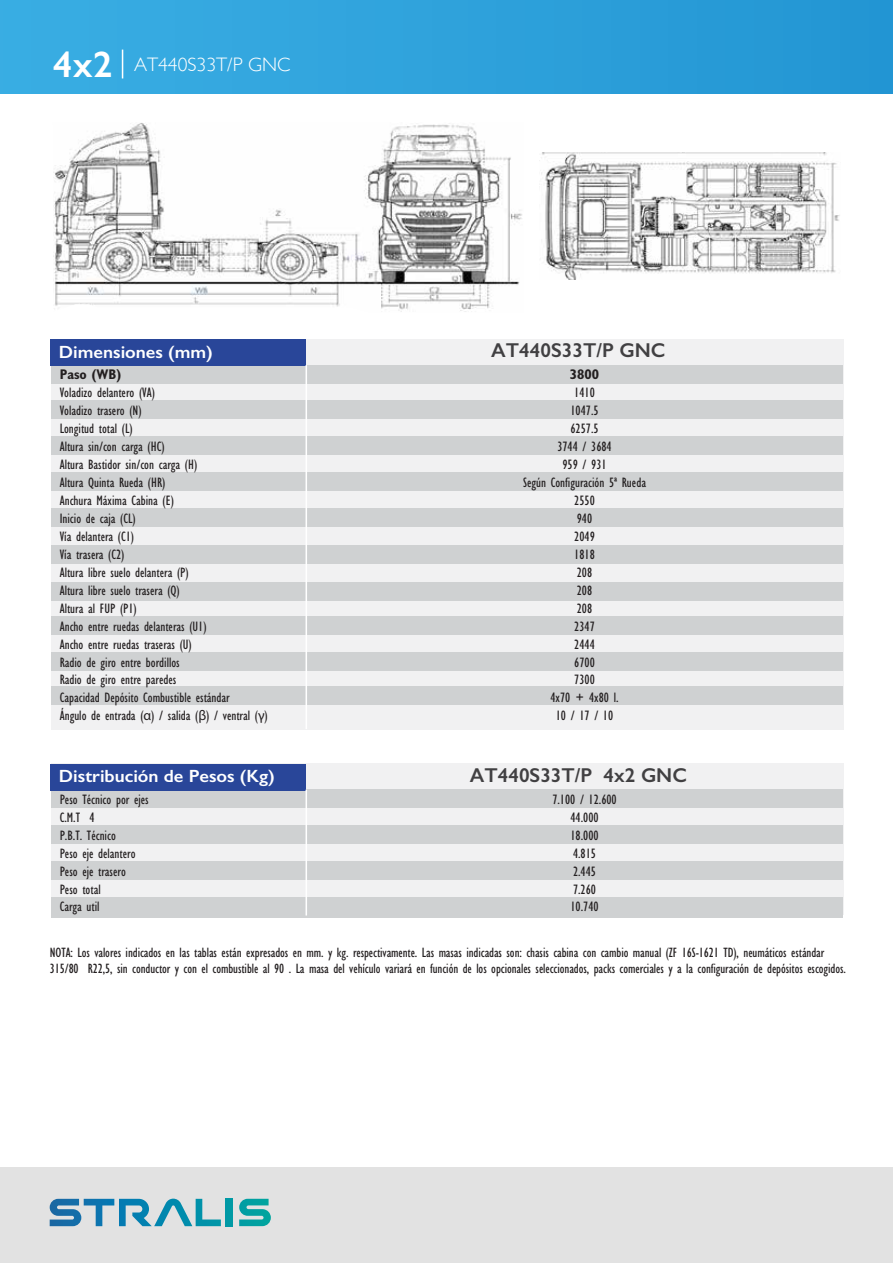
<style>
.page{position:relative;width:893px;height:1263px;background:#fff}
.page>*{position:absolute;margin:0;border:0;box-sizing:border-box;transform-origin:0 0}
.t1{font:600 20.1px "Gill Sans";color:#414042}
.t2{font:300 19.5px "Gill Sans";color:#fff}
.t3{font:600 17.7px "Gill Sans";color:#fff;scale:1.05 1}
.t4{font:condensed 14.1px "Gill Sans";color:#231f20}
.t5{font:700 condensed 14.1px "Gill Sans";color:#231f20}
.t6{font:condensed 13.95px/16.6px "Gill Sans";letter-spacing:-.005em;color:#231f20}
.s1{font-weight:600;font-size:36.9px}
.s2{font-family:"Myriad Pro";font-stretch:normal}
</style>
<div class="page">
<div style="left:0;top:1167px;width:893px;height:96px;background:#e2e2e2"></div>
<div style="left:0;top:0;width:893px;height:93px;background:#2fa2db"></div>
<svg style="left:239px;top:1199px;width:32px;height:27px"></svg>
<div style="left:225px;top:1199px;width:7px;height:27px;background:#0099a5"></div>
<svg style="left:50px;top:1198px;width:171px;height:28px"></svg>
<svg style="left:122px;top:50px;width:1px;height:28px"></svg>
<img style="left:53px;top:123px;width:469px;height:189px">
<img style="left:539px;top:152px;width:301px;height:127px">
<div style="left:51px;top:339px;width:793px;height:391px;background:#f1f1f2"></div>
<div style="left:51px;top:401px;width:791px;height:18px;background:#cfd1d2"></div>
<div style="left:51px;top:365px;width:791px;height:18px;background:#cfd1d2"></div>
<div style="left:51px;top:437px;width:791px;height:18px;background:#cfd1d2"></div>
<div style="left:51px;top:472px;width:791px;height:18px;background:#cfd1d2"></div>
<div style="left:51px;top:508px;width:791px;height:18px;background:#cfd1d2"></div>
<div style="left:51px;top:546px;width:791px;height:18px;background:#cfd1d2"></div>
<div style="left:51px;top:582px;width:791px;height:18px;background:#cfd1d2"></div>
<div style="left:51px;top:616px;width:791px;height:18px;background:#cfd1d2"></div>
<div style="left:51px;top:653px;width:791px;height:18px;background:#cfd1d2"></div>
<div style="left:51px;top:687px;width:791px;height:18px;background:#cfd1d2"></div>
<div style="left:50px;top:339px;width:256px;height:27px;background:#294699"></div>
<hr style="left:306px;top:365px;width:1px;height:364px;background:#fff">
<div style="left:51px;top:764px;width:793px;height:151px;background:#f1f1f2"></div>
<div style="left:51px;top:825px;width:791px;height:19px;background:#cfd1d2"></div>
<div style="left:51px;top:790px;width:791px;height:18px;background:#cfd1d2"></div>
<div style="left:51px;top:861px;width:791px;height:18px;background:#cfd1d2"></div>
<div style="left:51px;top:897px;width:791px;height:20px;background:#cfd1d2"></div>
<div style="left:50px;top:764px;width:256px;height:26px;background:#294699"></div>
<hr style="left:306px;top:790px;width:1px;height:125px;background:#fff">
<h2 class="t2" style="left:53px;top:49px;width:239px"><span class="s1">4x2</span> AT440S33T/P GNC</h2>
<p class="t3" style="left:59px;top:341px;width:148px">Dimensiones (mm)</p>
<h1 class="t1" style="left:491px;top:338px;width:176px">AT440S33T/P GNC</h1>
<p class="t5" style="left:60px;top:366px;width:63px">Paso (WB)</p>
<p class="t5" style="left:570px;top:366px;width:31px">3800</p>
<p class="t4" style="left:60px;top:385px;width:97px">Voladizo delantero (VA)</p>
<p class="t4" style="left:574px;top:385px;width:22px">1410</p>
<p class="t4" style="left:60px;top:403px;width:83px">Voladizo trasero (N)</p>
<p class="t4" style="left:570px;top:403px;width:30px">1047.5</p>
<p class="t4" style="left:60px;top:421px;width:75px">Longitud total (L)</p>
<p class="t4" style="left:570px;top:421px;width:30px">6257.5</p>
<p class="t4" style="left:60px;top:439px;width:106px">Altura sin/con carga (HC)</p>
<p class="t4" style="left:557px;top:439px;width:56px">3744 / 3684</p>
<p class="t4" style="left:60px;top:457px;width:139px">Altura Bastidor sin/con carga (H)</p>
<p class="t4" style="left:562px;top:457px;width:46px">959 / 931</p>
<p class="t4" style="left:60px;top:475px;width:107px">Altura Quinta Rueda (HR)</p>
<p class="t4" style="left:523px;top:475px;width:124px">Según Configuración 5ª Rueda</p>
<p class="t4" style="left:60px;top:493px;width:116px">Anchura Máxima Cabina (E)</p>
<p class="t4" style="left:574px;top:493px;width:22px">2550</p>
<p class="t4" style="left:60px;top:511px;width:78px">Inicio de caja (CL)</p>
<p class="t4" style="left:577px;top:511px;width:17px">940</p>
<p class="t4" style="left:60px;top:529px;width:76px">Vía delantera (C1)</p>
<p class="t4" style="left:574px;top:529px;width:22px">2049</p>
<p class="t4" style="left:60px;top:547px;width:66px">Vía trasera (C2)</p>
<p class="t4" style="left:574px;top:547px;width:22px">1818</p>
<p class="t4" style="left:60px;top:564px;width:131px">Altura libre suelo delantera (P)</p>
<p class="t4" style="left:577px;top:564px;width:17px">208</p>
<p class="t4" style="left:60px;top:582px;width:122px">Altura libre suelo trasera (Q)</p>
<p class="t4" style="left:577px;top:582px;width:17px">208</p>
<p class="t4" style="left:60px;top:600px;width:79px">Altura al FUP (P1)</p>
<p class="t4" style="left:577px;top:600px;width:17px">208</p>
<p class="t4" style="left:60px;top:618px;width:148px">Ancho entre ruedas delanteras (U1)</p>
<p class="t4" style="left:574px;top:618px;width:22px">2347</p>
<p class="t4" style="left:60px;top:636px;width:134px">Ancho entre ruedas traseras (U)</p>
<p class="t4" style="left:574px;top:636px;width:22px">2444</p>
<p class="t4" style="left:60px;top:654px;width:122px">Radio de giro entre bordillos</p>
<p class="t4" style="left:574px;top:654px;width:22px">6700</p>
<p class="t4" style="left:60px;top:672px;width:118px">Radio de giro entre paredes</p>
<p class="t4" style="left:574px;top:672px;width:22px">7300</p>
<p class="t4" style="left:60px;top:690px;width:172px">Capacidad Depósito Combustible estándar</p>
<p class="t4" style="left:550px;top:690px;width:70px">4x70 + 4x80 l.</p>
<p class="t4" style="left:60px;top:708px;width:210px">Ángulo de entrada (<span class="s2">α</span>) / salida (<span class="s2">β</span>) / ventral (<span class="s2">γ</span>)</p>
<p class="t4" style="left:556px;top:708px;width:59px">10 / 17 / 10</p>
<p class="t3" style="left:59px;top:766px;width:207px">Distribución de Pesos (Kg)</p>
<h1 class="t1" style="left:470px;top:763px;width:219px">AT440S33T/P 4x2 GNC</h1>
<p class="t4" style="left:60px;top:791px;width:91px">Peso Técnico por ejes</p>
<p class="t4" style="left:552px;top:791px;width:66px">7.100 / 12.600</p>
<p class="t4" style="left:60px;top:809px;width:36px">C.M.T 4</p>
<p class="t4" style="left:570px;top:809px;width:30px">44.000</p>
<p class="t4" style="left:60px;top:827px;width:58px">P.B.T. Técnico</p>
<p class="t4" style="left:570px;top:827px;width:30px">18.000</p>
<p class="t4" style="left:60px;top:845px;width:77px">Peso eje delantero</p>
<p class="t4" style="left:573px;top:845px;width:25px">4.815</p>
<p class="t4" style="left:60px;top:863px;width:68px">Peso eje trasero</p>
<p class="t4" style="left:573px;top:863px;width:25px">2.445</p>
<p class="t4" style="left:60px;top:881px;width:42px">Peso total</p>
<p class="t4" style="left:573px;top:881px;width:25px">7.260</p>
<p class="t4" style="left:60px;top:899px;width:41px">Carga util</p>
<p class="t4" style="left:570px;top:899px;width:30px">10.740</p>
<p class="t6" style="left:50px;top:944px;width:797px">NOTA: Los valores indicados en las tablas están expresados en mm. y kg. respectivamente. Las masas indicadas son: chasis cabina con cambio manual (ZF 16S-1621 TD), neumáticos estándar<br>315/80 R22,5, sin conductor y con el combustible al 90 . La masa del vehículo variará en función de los opcionales seleccionados, packs comerciales y a la configuración de depósitos escogidos.</p>
</div>
